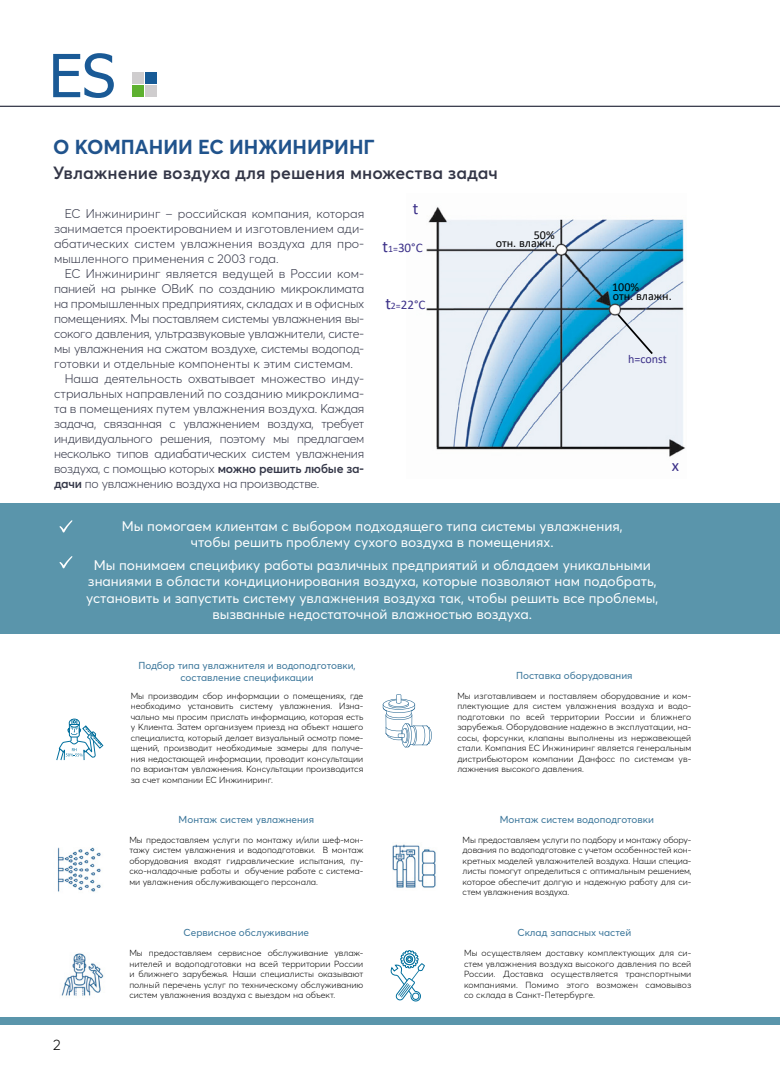
<style>
.page{position:relative;width:780px;height:1088px;background:#fff}
.page>*{position:absolute;margin:0;border:0;box-sizing:border-box;transform-origin:0 0}
.t1{font:700 20px "Averta CY";color:#20538c}
.t2{font:600 17.5px "Averta CY";color:#333647}
.t3{font:16.75px "Calibri";color:#3c3189}
.t4{font:300 15px "Averta CY";color:#000}
.t5{font:13.75px/16.5px "Averta CY";color:#fff;text-align:center}
.t6{font:13.12px "Calibri";color:#3c3189}
.t7{font:300 12.5px/15px "Averta CY";letter-spacing:-.02em;color:#333647;text-align:justify}
.t8{font:300 12.5px "Averta CY";color:#333647}
.t9{font:12.12px/8.8px "Calibri";color:#000}
.t10{font:12.12px "Calibri";letter-spacing:-.005em;color:#3c3189}
.t11{font:10px/12px "Averta CY";color:#377398;text-align:center}
.t12{font:300 8.75px/10.5px "Averta CY";color:#000;text-align:justify}
.s1{font-weight:600}
.s2{font-size:16.75px}
.s3{font-size:9.88px}
</style>
<div class="page">
<hr style="left:0;top:106px;width:780px;height:1px;background:#333647">
<div style="left:145px;top:72px;width:12px;height:11px;background:#175b96"></div>
<div style="left:132px;top:85px;width:12px;height:12px;background:#5eb130"></div>
<div style="left:132px;top:72px;width:12px;height:11px;background:#cfcdce"></div>
<div style="left:145px;top:85px;width:12px;height:12px;background:#cfcdce"></div>
<svg style="left:53px;top:53px;width:61px;height:45px"></svg>
<div style="left:0;top:1017px;width:780px;height:7px;background:#5a95ab"></div>
<div style="left:0;top:504px;width:780px;height:130px;background:#5a95ab"></div>
<svg style="left:56px;top:718px;width:48px;height:43px"></svg>
<img style="left:57px;top:847px;width:44px;height:45px">
<img style="left:61px;top:953px;width:43px;height:43px">
<svg style="left:383px;top:694px;width:49px;height:53px"></svg>
<img style="left:392px;top:844px;width:44px;height:44px">
<svg style="left:390px;top:950px;width:35px;height:52px"></svg>
<svg style="left:60px;top:520px;width:12px;height:13px"></svg>
<svg style="left:60px;top:556px;width:12px;height:12px"></svg>
<img style="left:426px;top:207px;width:259px;height:250px">
<svg style="left:615px;top:312px;width:39px;height:44px;background:#dce1e7"></svg>
<h1 class="t1" style="left:53px;top:133px;width:323px">О КОМПАНИИ ЕС ИНЖИНИРИНГ</h1>
<h2 class="t2" style="left:53px;top:160px;width:446px">Увлажнение воздуха для решения множества задач</h2>
<h3 class="t7" style="left:54px;top:206px;width:312px;text-indent:11px">ЕС Инжиниринг – российская компания, которая занимается проектированием и изготовлением ади&shy;абатических систем увлажнения воздуха для про&shy;мышленного применения с 2003 года.</h3>
<h3 class="t8" style="left:65px;top:265px;width:301px">ЕС Инжиниринг является ведущей в России ком-</h3>
<h3 class="t7" style="left:54px;top:281px;width:312px">панией на рынке ОВиК по созданию микроклимата</h3>
<h3 class="t7" style="left:54px;top:296px;width:312px">на промышленных предприятиях, складах и в офисных</h3>
<h3 class="t7" style="left:54px;top:311px;width:312px">помещениях. Мы поставляем системы увлажнения вы-</h3>
<h3 class="t7" style="left:54px;top:326px;width:312px">сокого давления, ультразвуковые увлажнители, систе-</h3>
<h3 class="t7" style="left:54px;top:341px;width:312px">мы увлажнения на сжатом воздухе, системы водопод-</h3>
<h3 class="t8" style="left:54px;top:355px;width:300px">готовки и отдельные компоненты к этим системам.</h3>
<h3 class="t8" style="left:65px;top:370px;width:301px">Наша деятельность охватывает множество инду-</h3>
<h3 class="t8" style="left:54px;top:385px;width:312px">стриальных направлений по созданию микроклима-</h3>
<h3 class="t8" style="left:54px;top:400px;width:312px">та в помещениях путем увлажнения воздуха. Каждая</h3>
<h3 class="t7" style="left:54px;top:416px;width:312px">задача, связанная с увлажнением воздуха, требует</h3>
<h3 class="t7" style="left:54px;top:431px;width:312px">индивидуального решения, поэтому мы предлагаем</h3>
<h3 class="t7" style="left:54px;top:446px;width:312px">несколько типов адиабатических систем увлажнения</h3>
<h3 class="t7" style="left:54px;top:461px;width:312px">воздуха, с помощью которых <span class="s1">можно решить любые за-</span></h3>
<h3 class="t7" style="left:54px;top:476px;width:267px"><span class="s1">дачи</span> по увлажнению воздуха на производстве.</h3>
<h3 class="t3" style="left:413px;top:196px;width:7px">t</h3>
<h3 class="t6" style="left:382px;top:238px;width:42px"><span class="s2">t</span><span class="s3">1=</span>30°С</h3>
<h3 class="t6" style="left:385px;top:295px;width:42px"><span class="s2">t</span><span class="s3">2=</span>22°С</h3>
<h3 class="t9" style="left:533px;top:230px;width:22px">50%</h3>
<h3 class="t9" style="left:496px;top:238px;width:60px">отн. влажн.</h3>
<h3 class="t9" style="left:612px;top:283px;width:61px">100%<br>отн. влажн.</h3>
<h3 class="t10" style="left:628px;top:350px;width:40px">h=const</h3>
<h3 class="t3" style="left:671px;top:453px;width:9px">x</h3>
<h3 class="t5" style="left:122px;top:517px;width:502px">Мы помогаем клиентам с выбором подходящего типа системы увлажнения, чтобы решить проблему сухого воздуха в помещениях.</h3>
<p class="t5" style="left:86px;top:556px;width:573px">Мы понимаем специфику работы различных предприятий и обладаем уникальными знаниями в области кондиционирования воздуха, которые позволяют нам подобрать, установить и запустить систему увлажнения воздуха так, чтобы решить все проблемы, вызванные недостаточной влажностью воздуха.</p>
<p class="t11" style="left:138px;top:659px;width:219px">Подбор типа увлажнителя и водоподготовки, составление спецификации</p>
<p class="t11" style="left:516px;top:669px;width:118px">Поставка оборудования</p>
<p class="t12" style="left:131px;top:690px;width:234px">Мы производим сбор информации о помещениях, где необходимо установить систему увлажнения. Изна&shy;чально мы просим прислать информацию, которая есть у Клиента. Затем организуем приезд на объект нашего специалиста, который делает визуальный осмотр поме&shy;щений, производит необходимые замеры для получе&shy;ния недостающей информации, проводит консультации по вариантам увлажнения. Консультации производится за счет компании ЕС Инжиниринг.</p>
<p class="t12" style="left:457px;top:690px;width:235px">Мы изготавливаем и поставляем оборудование и ком&shy;плектующие для систем увлажнения воздуха и водо&shy;подготовки по всей территории России и ближнего зарубежья. Оборудование надежно в эксплуатации, на&shy;сосы, форсунки, клапаны выполнены из нержавеющей стали. Компания ЕС Инжиниринг является генеральным дистрибьютором компании Данфосс по системам ув&shy;лажнения высокого давления.</p>
<h3 class="t4" style="left:53px;top:1034px;width:9px">2</h3>
<p class="t11" style="left:179px;top:813px;width:137px">Монтаж систем увлажнения</p>
<p class="t12" style="left:129px;top:834px;width:235px">Мы предоставляем услуги по монтажу и/или шеф-мон&shy;тажу систем увлажнения и водоподготовки. В монтаж оборудования входят гидравлические испытания, пу&shy;ско-наладочные работы и обучение работе с система&shy;ми увлажнения обслуживающего персонала.</p>
<p class="t11" style="left:184px;top:926px;width:127px">Сервисное обслуживание</p>
<p class="t12" style="left:129px;top:947px;width:235px">Мы предоставляем сервисное обслуживание увлаж&shy;нителей и водоподготовки на всей территории России и ближнего зарубежья. Наши специалисты оказывают полный перечень услуг по техническому обслуживанию систем увлажнения воздуха с выездом на объект.</p>
<p class="t11" style="left:500px;top:813px;width:156px">Монтаж систем водоподготовки</p>
<p class="t12" style="left:462px;top:834px;width:230px">Мы предоставляем услуги по подбору и монтажу обору&shy;дования по водоподготовке с учетом особенностей кон&shy;кретных моделей увлажнителей воздуха. Наши специа&shy;листы помогут определиться с оптимальным решением, которое обеспечит долгую и надежную работу для си&shy;стем увлажнения воздуха.</p>
<p class="t11" style="left:517px;top:926px;width:115px">Склад запасных частей</p>
<p class="t12" style="left:464px;top:947px;width:229px">Мы осуществляем доставку комплектующих для си&shy;стем увлажнения воздуха высокого давления по всей России. Доставка осуществляется транспортными компаниями. Помимо этого возможен самовывоз со склада в Санкт-Петербурге.</p>
</div>
